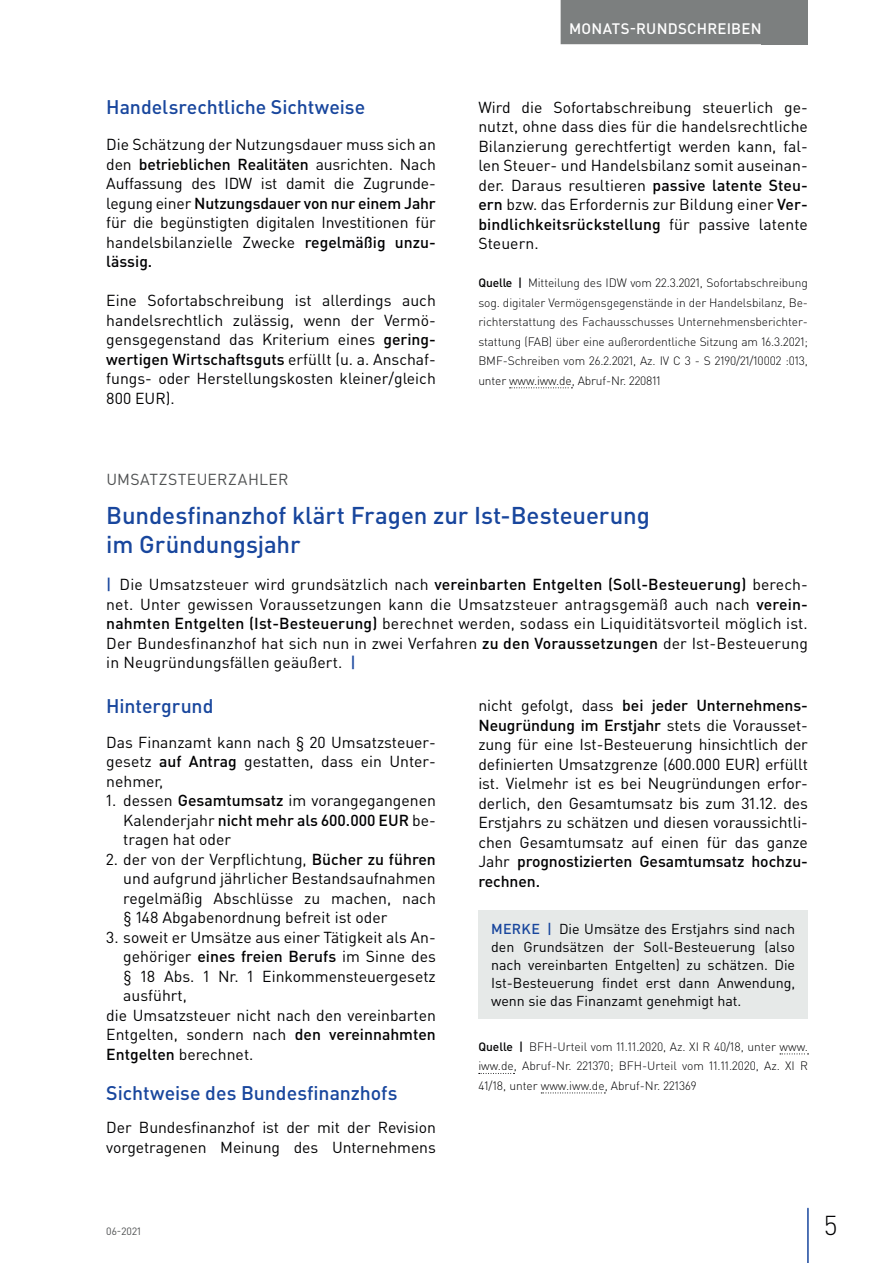
<style>
.page{position:relative;width:893px;height:1263px;background:#fff}
.page>*{position:absolute;margin:0;border:0;box-sizing:border-box;transform-origin:0 0}
.t1{font:300 27px "DIN Pro";color:#000002}
.t2{font:500 24px/28.5px "DIN Pro";letter-spacing:-.005em;color:#18469d}
.t3{font:500 19.5px "DIN Pro";letter-spacing:-.005em;color:#18469d}
.t4{font:15.75px/19.5px "DIN Pro";color:#000002;text-align:justify}
.t5{font:15.75px "DIN Pro";letter-spacing:.025em;color:#4f5152}
.t6{font:500 15px "DIN Pro";letter-spacing:.015em;color:#fff}
.t7{font:14.25px/18px "DIN Pro";color:#000002;text-align:justify}
.t8{font:300 12px/19.5px "DIN Pro";letter-spacing:-.01em;color:#000002;text-align:justify}
.t9{font:10.5px "DIN Pro";color:#4f5152}
.s1{font-weight:500}
.s2{font-weight:500;color:#18469d}
</style>
<div class="page">
<div style="left:762px;top:0;width:46px;height:44px;background:#7c7f7f"></div>
<hr style="left:807px;top:1208px;width:2px;height:55px;background:#18469d">
<div style="left:561px;top:0;width:209px;height:44px;background:#7c7f7f"></div>
<svg style="left:510px;top:387px;width:62px;height:1px"></svg>
<svg style="left:780px;top:1053px;width:28px;height:1px"></svg>
<svg style="left:479px;top:1073px;width:35px;height:1px"></svg>
<svg style="left:541px;top:1092px;width:64px;height:1px"></svg>
<div style="left:478px;top:910px;width:330px;height:108px;background:#e6e9e8"></div>
<p class="t3" style="left:106px;top:94px;width:260px">Handelsrechtliche Sichtweise</p>
<p class="t4" style="left:106px;top:134px;width:331px">Die Schätzung der Nutzungsdauer muss sich an den <span class="s1">betrieblichen Realitäten</span> ausrichten. Nach Auffassung des IDW ist damit die Zugrunde&shy;legung einer <span class="s1">Nutzungsdauer von nur einem Jahr </span>für die begünstigten digitalen Investitionen für handelsbilanzielle Zwecke <span class="s1">regelmäßig unzu&shy;lässig.</span></p>
<p class="t4" style="left:106px;top:290px;width:331px">Eine Sofortabschreibung ist allerdings auch handelsrechtlich zulässig, wenn der Vermö&shy;gensgegenstand das Kriterium eines <span class="s1">gering&shy;wertigen Wirtschaftsguts</span> erfüllt (u. a. Anschaf&shy;fungs- oder Herstellungskosten kleiner/gleich 800 EUR).</p>
<p class="t6" style="left:569px;top:18px;width:194px">MONATS-RUNDSCHREIBEN</p>
<p class="t4" style="left:478px;top:97px;width:331px">Wird die Sofortabschreibung steuerlich ge&shy;nutzt, ohne dass dies für die handelsrechtliche Bilanzierung gerechtfertigt werden kann, fal&shy;len Steuer- und Handelsbilanz somit auseinan&shy;der. Daraus resultieren <span class="s1">passive latente Steu&shy;ern</span> bzw. das Erfordernis zur Bildung einer <span class="s1">Ver&shy;bindlichkeitsrückstellung</span> für passive latente Steuern.</p>
<p class="t8" style="left:478px;top:273px;width:331px"><span class="s1">Quelle |</span> Mitteilung des IDW vom 22.3.2021, Sofortabschreibung sog. digitaler Vermögensgegenstände in der Handelsbilanz, Be&shy;richterstattung des Fachausschusses Unternehmensberichter&shy;stattung (FAB) über eine außerordentliche Sitzung am 16.3.2021; BMF-Schreiben vom 26.2.2021, Az. IV C 3 - S 2190/21/10002 :013, unter www.iww.de, Abruf-Nr. 220811</p>
<p class="t5" style="left:106px;top:469px;width:184px">UMSATZSTEUERZAHLER</p>
<h2 class="t2" style="left:106px;top:500px;width:545px">Bundesfinanzhof klärt Fragen zur Ist-Besteuerung im Gründungsjahr</h2>
<p class="t4" style="left:106px;top:574px;width:703px"><span class="s2">|</span> Die Umsatzsteuer wird grundsätzlich nach <span class="s1">vereinbarten Entgelten (Soll-Besteuerung)</span> berech&shy;net. Unter gewissen Voraussetzungen kann die Umsatzsteuer antragsgemäß auch nach <span class="s1">verein&shy;nahmten Entgelten (Ist-Besteuerung)</span> berechnet werden, sodass ein Liquiditätsvorteil möglich ist.<br>Der Bundesfinanzhof hat sich nun in zwei Verfahren <span class="s1">zu den Voraussetzungen</span> der Ist-Besteuerung in Neugründungsfällen geäußert. <span class="s2">|</span></p>
<p class="t3" style="left:106px;top:693px;width:109px">Hintergrund</p>
<p class="t4" style="left:106px;top:731px;width:331px">Das Finanzamt kann nach § 20 Umsatzsteuer&shy;gesetz <span class="s1">auf Antrag</span> gestatten, dass ein Unter&shy;nehmer,</p>
<p class="t4" style="left:123px;top:790px;width:314px;text-indent:-17px">1. dessen <span class="s1">Gesamtumsatz</span> im vorangegangenen Kalenderjahr <span class="s1">nicht mehr als 600.000 EUR</span> be&shy;tragen hat oder</p>
<p class="t4" style="left:123px;top:848px;width:314px;text-indent:-17px">2. der von der Verpflichtung, <span class="s1">Bücher zu führen </span>und aufgrund jährlicher Bestandsaufnahmen regelmäßig Abschlüsse zu machen, nach § 148 Abgabenordnung befreit ist oder</p>
<p class="t4" style="left:106px;top:926px;width:331px">3. soweit er Umsätze aus einer Tätigkeit als An-</p>
<p class="t4" style="left:123px;top:946px;width:314px">gehöriger <span class="s1">eines freien Berufs</span> im Sinne des</p>
<p class="t4" style="left:123px;top:965px;width:314px">§ 18 Abs. 1 Nr. 1 Einkommensteuergesetz</p>
<p class="t4" style="left:123px;top:985px;width:65px">ausführt,</p>
<p class="t4" style="left:106px;top:1004px;width:331px">die Umsatzsteuer nicht nach den vereinbarten</p>
<p class="t4" style="left:106px;top:1024px;width:331px">Entgelten, sondern nach <span class="s1">den vereinnahmten</span></p>
<p class="t4" style="left:106px;top:1043px;width:149px"><span class="s1">Entgelten</span> berechnet.</p>
<p class="t3" style="left:106px;top:1080px;width:293px">Sichtweise des Bundesfinanzhofs</p>
<p class="t4" style="left:106px;top:1117px;width:331px">Der Bundesfinanzhof ist der mit der Revision vorgetragenen Meinung des Unternehmens</p>
<p class="t4" style="left:478px;top:695px;width:331px">nicht gefolgt, dass <span class="s1">bei jeder Unternehmens-Neugründung im Erstjahr</span> stets die Vorausset&shy;zung für eine Ist-Besteuerung hinsichtlich der definierten Umsatzgrenze (600.000 EUR) erfüllt ist. Vielmehr ist es bei Neugründungen erfor&shy;derlich, den Gesamtumsatz bis zum 31.12. des Erstjahrs zu schätzen und diesen voraussichtli&shy;chen Gesamtumsatz auf einen für das ganze Jahr <span class="s1">prognostizierten Gesamtumsatz hochzu&shy;rechnen.</span></p>
<p class="t7" style="left:491px;top:919px;width:306px"><span class="s2">MERKE |</span> Die Umsätze des Erstjahrs sind nach den Grundsätzen der Soll-Besteuerung (also nach vereinbarten Entgelten) zu schätzen. Die Ist-Besteuerung findet erst dann Anwendung, wenn sie das Finanzamt genehmigt hat.</p>
<p class="t8" style="left:478px;top:1036px;width:331px"><span class="s1">Quelle |</span> BFH-Urteil vom 11.11.2020, Az. XI R 40/18, unter www. iww.de, Abruf-Nr. 221370; BFH-Urteil vom 11.11.2020, Az. XI R 41/18, unter www.iww.de, Abruf-Nr. 221369</p>
<p class="t9" style="left:106px;top:1224px;width:36px">06-2021</p>
<h1 class="t1" style="left:824px;top:1207px;width:15px">5</h1>
</div>
